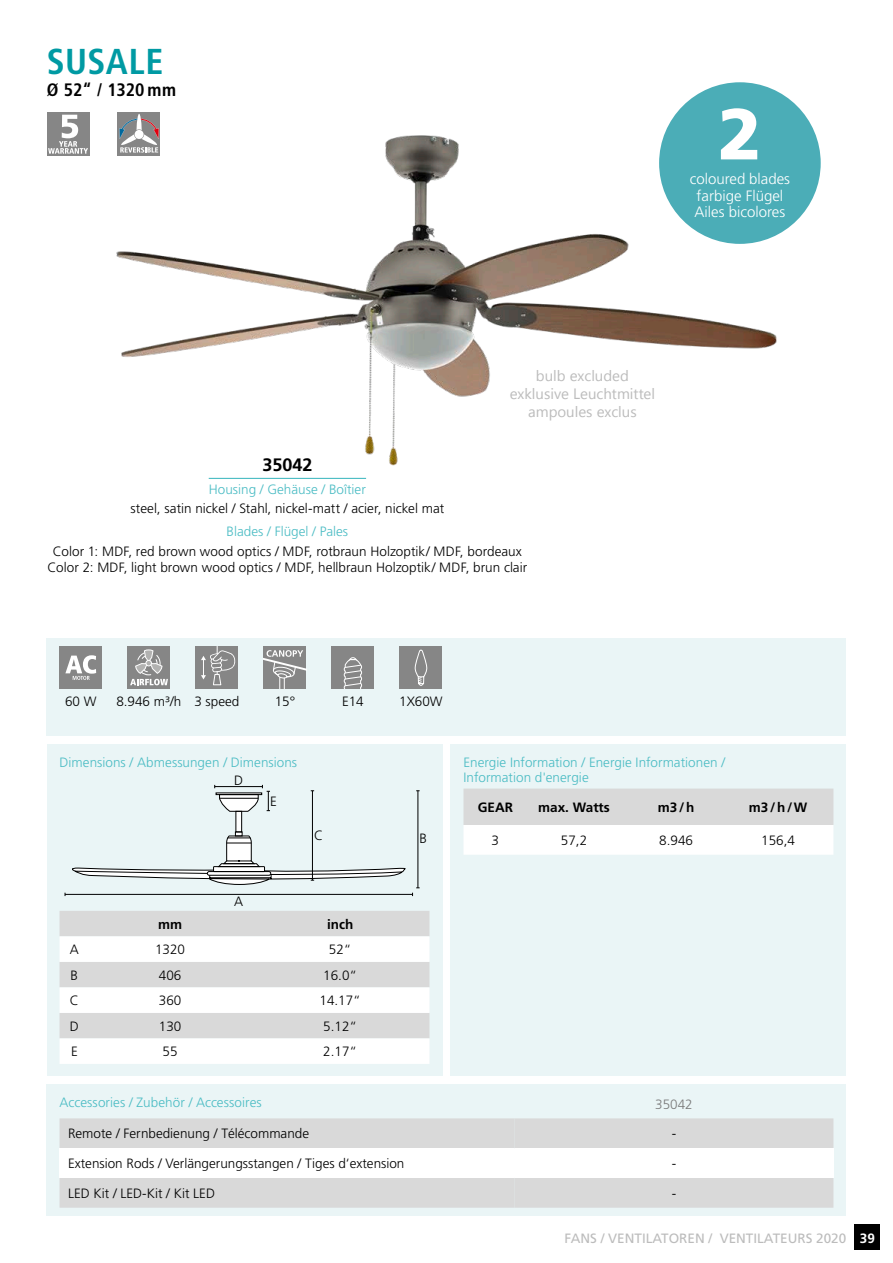
<style>
.page{position:relative;width:893px;height:1263px;background:#fff}
.page>*{position:absolute;margin:0;border:0;box-sizing:border-box;transform-origin:0 0}
.t1{font:900 72px "Frutiger";color:#fff}
.t2{font:700 condensed 36px "Frutiger";letter-spacing:.01em;color:#009aa3}
.t3{font:700 condensed 18px "Frutiger";letter-spacing:-.005em;color:#000}
.t4{font:700 18px "Frutiger";color:#000}
.t5{font:300 15px/16.5px "Frutiger";color:#fff;text-align:center}
.t6{font:15px "Segoe UI Emoji";color:#bcbcbc}
.t7{font:300 13.5px/16.2px "Frutiger";color:#000;text-align:center}
.t8{font:300 13.5px/15px "Frutiger";color:#4bbcc4}
.t9{font:13.5px "Frutiger";color:#bcbcbc}
.t10{font:700 13.5px "Frutiger";color:#000}
.t11{font:300 13.5px "Frutiger";color:#7a7a7a}
.s1{font-weight:700;color:#fff}
</style>
<div class="page">
<div style="left:47px;top:1084px;width:799px;height:132px;background:#eaf5f6"></div>
<img style="left:47px;top:82px;width:774px;height:384px">
<hr style="left:209px;top:478px;width:157px;height:1px;background:#4bbcc4">
<svg style="left:47px;top:113px;width:42px;height:42px"></svg>
<svg style="left:48px;top:115px;width:40px;height:39px"></svg>
<div style="left:118px;top:113px;width:42px;height:42px;background:#868686"></div>
<svg style="left:119px;top:114px;width:40px;height:39px"></svg>
<div style="left:451px;top:744px;width:395px;height:332px;background:#eaf5f6"></div>
<svg style="left:463px;top:788px;width:370px;height:67px"></svg>
<div style="left:47px;top:638px;width:799px;height:98px;background:#eaf5f6"></div>
<div style="left:60px;top:646px;width:42px;height:43px;background:#868686"></div>
<svg style="left:65px;top:655px;width:31px;height:25px"></svg>
<div style="left:128px;top:646px;width:42px;height:43px;background:#868686"></div>
<svg style="left:130px;top:649px;width:38px;height:36px"></svg>
<div style="left:196px;top:646px;width:42px;height:43px;background:#868686"></div>
<svg style="left:201px;top:646px;width:35px;height:40px"></svg>
<div style="left:264px;top:646px;width:42px;height:43px;background:#868686"></div>
<svg style="left:264px;top:650px;width:42px;height:39px"></svg>
<div style="left:332px;top:646px;width:42px;height:43px;background:#868686"></div>
<svg style="left:343px;top:657px;width:19px;height:32px"></svg>
<div style="left:400px;top:646px;width:42px;height:43px;background:#868686"></div>
<svg style="left:414px;top:649px;width:13px;height:37px"></svg>
<svg style="left:60px;top:1118px;width:773px;height:90px"></svg>
<div style="left:514px;top:1148px;width:319px;height:30px;background:#fff"></div>
<div style="left:659px;top:82px;width:162px;height:162px;background:#4badb7;border-radius:50%"></div>
<div style="left:47px;top:744px;width:395px;height:332px;background:#eaf5f6"></div>
<svg style="left:65px;top:785px;width:355px;height:111px"></svg>
<div style="left:60px;top:911px;width:369px;height:25px;background:#d9d9d9"></div>
<svg style="left:60px;top:937px;width:369px;height:127px;fill:#fff"></svg>
<div style="left:855px;top:1225px;width:25px;height:25px;background:#000"></div>
<svg style="left:510px;top:388px;width:22px;height:11px"></svg>
<svg style="left:551px;top:388px;width:2px;height:11px"></svg>
<svg style="left:562px;top:391px;width:6px;height:8px"></svg>
<svg style="left:574px;top:388px;width:13px;height:11px"></svg>
<svg style="left:597px;top:388px;width:14px;height:11px"></svg>
<svg style="left:618px;top:388px;width:15px;height:11px"></svg>
<svg style="left:644px;top:391px;width:7px;height:8px"></svg>
<svg style="left:529px;top:409px;width:28px;height:11px"></svg>
<svg style="left:579px;top:409px;width:7px;height:8px"></svg>
<svg style="left:597px;top:409px;width:21px;height:8px"></svg>
<svg style="left:537px;top:370px;width:91px;height:11px"></svg>
<h2 class="t2" style="left:47px;top:40px;width:118px">SUSALE</h2>
<h3 class="t3" style="left:47px;top:79px;width:131px">Ø 52“ / 1320 mm</h3>
<h1 class="t1" style="left:718px;top:91px;width:46px">2</h1>
<p class="t5" style="left:690px;top:171px;width:102px">coloured blades farbige Flügel<br>Ailes bicolores</p>
<p class="t6" style="left:532px;top:384px;width:31px">●◆▲ ❖</p>
<p class="t6" style="left:588px;top:384px;width:69px">◆ ▼ ▼▼●</p>
<p class="t6" style="left:557px;top:402px;width:37px">□◆● ▲</p>
<p class="t6" style="left:618px;top:402px;width:20px">●◆▲</p>
<h3 class="t4" style="left:262px;top:454px;width:52px">35042</h3>
<p class="t8" style="left:209px;top:482px;width:158px">Housing / Gehäuse / Boîtier</p>
<p class="t7" style="left:131px;top:500px;width:315px">steel, satin nickel / Stahl, nickel-matt / acier, nickel mat</p>
<p class="t8" style="left:227px;top:524px;width:123px">Blades / Flügel / Pales</p>
<p class="t7" style="left:48px;top:543px;width:481px">Color 1: MDF, red brown wood optics / MDF, rotbraun Holzoptik/ MDF, bordeaux<br>Color 2: MDF, light brown wood optics / MDF, hellbraun Holzoptik/ MDF, brun clair</p>
<p class="t7" style="left:65px;top:693px;width:33px">60 W</p>
<p class="t7" style="left:116px;top:693px;width:124px">8.946 m³/h 3 speed</p>
<p class="t7" style="left:275px;top:693px;width:22px">15°</p>
<p class="t7" style="left:342px;top:693px;width:23px">E14</p>
<p class="t7" style="left:399px;top:693px;width:45px">1X60W</p>
<p class="t8" style="left:60px;top:755px;width:239px">Dimensions / Abmessungen / Dimensions</p>
<p class="t7" style="left:234px;top:772px;width:11px">D</p>
<p class="t7" style="left:270px;top:793px;width:8px">E</p>
<p class="t7" style="left:314px;top:828px;width:11px">C</p>
<p class="t7" style="left:420px;top:831px;width:9px">B</p>
<p class="t7" style="left:234px;top:894px;width:11px">A</p>
<p class="t10" style="left:158px;top:916px;width:26px">mm</p>
<p class="t10" style="left:327px;top:916px;width:28px">inch</p>
<p class="t7" style="left:70px;top:942px;width:11px">A</p>
<p class="t7" style="left:155px;top:942px;width:32px">1320</p>
<p class="t7" style="left:329px;top:942px;width:24px">52“</p>
<p class="t7" style="left:71px;top:967px;width:9px">B</p>
<p class="t7" style="left:159px;top:967px;width:24px">406</p>
<p class="t7" style="left:323px;top:967px;width:35px">16.0“</p>
<p class="t7" style="left:70px;top:993px;width:11px">C</p>
<p class="t7" style="left:159px;top:993px;width:24px">360</p>
<p class="t7" style="left:320px;top:993px;width:43px">14.17“</p>
<p class="t7" style="left:70px;top:1018px;width:11px">D</p>
<p class="t7" style="left:159px;top:1018px;width:24px">130</p>
<p class="t7" style="left:323px;top:1018px;width:35px">5.12“</p>
<p class="t7" style="left:71px;top:1044px;width:8px">E</p>
<p class="t7" style="left:163px;top:1044px;width:17px">55</p>
<p class="t7" style="left:323px;top:1044px;width:35px">2.17“</p>
<p class="t8" style="left:60px;top:1095px;width:204px">Accessories / Zubehör / Accessoires</p>
<p class="t7" style="left:68px;top:1126px;width:243px">Remote / Fernbedienung / Télécommande</p>
<p class="t7" style="left:68px;top:1155px;width:338px">Extension Rods / Verlängerungsstangen / Tiges d‘extension</p>
<p class="t7" style="left:68px;top:1185px;width:148px">LED Kit / LED-Kit / Kit LED</p>
<p class="t8" style="left:463px;top:755px;width:263px">Energie Information / Energie Informationen /<br>Information d'energie</p>
<p class="t10" style="left:478px;top:799px;width:37px">GEAR</p>
<p class="t10" style="left:538px;top:799px;width:73px">max. Watts</p>
<p class="t10" style="left:658px;top:799px;width:38px">m3/h</p>
<p class="t10" style="left:749px;top:799px;width:60px">m3/h/W</p>
<p class="t7" style="left:492px;top:832px;width:9px">3</p>
<p class="t7" style="left:561px;top:832px;width:28px">57,2</p>
<p class="t7" style="left:659px;top:832px;width:35px">8.946</p>
<p class="t7" style="left:761px;top:832px;width:35px">156,4</p>
<p class="t11" style="left:655px;top:1096px;width:39px">35042</p>
<p class="t7" style="left:672px;top:1126px;width:6px">-</p>
<p class="t7" style="left:672px;top:1155px;width:6px">-</p>
<p class="t7" style="left:672px;top:1185px;width:6px">-</p>
<p class="t9" style="left:564px;top:1230px;width:312px">FANS / VENTILATOREN / VENTILATEURS 2020 <span class="s1">39</span></p>
</div>
